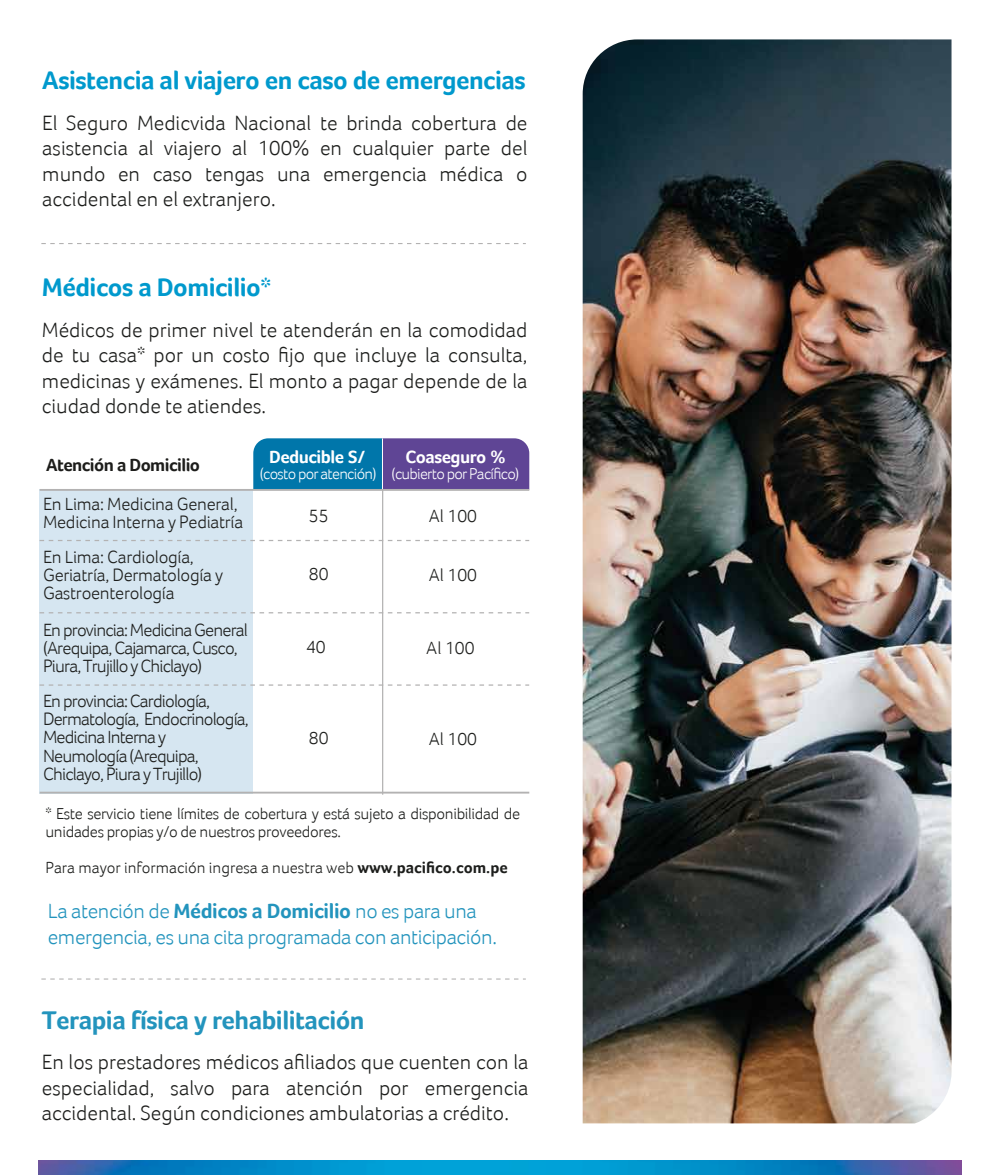
<style>
.page{position:relative;width:1000px;height:1175px;background:#fff}
.page>*{position:absolute;margin:0;border:0;box-sizing:border-box;transform-origin:0 0}
.t1{font:700 26.25px "Foco";letter-spacing:-.02em;color:#0099cd}
.t2{font:700 26.25px "Foco";letter-spacing:-.02em;color:#2394bd}
.t3{font:300 21.25px/25.5px "Foco";color:#1d1e1c;text-align:justify}
.t4{font:300 21.25px/25.5px "Foco";letter-spacing:-.02em;color:#2394bd}
.t5{font:300 18.12px/18.1px "Foco";letter-spacing:-.045em;color:#1d1e1c}
.t6{font:300 18.12px/18.1px "Foco";letter-spacing:-.015em;color:#1d1e1c}
.t7{font:700 18.12px "Foco";letter-spacing:-.03em;color:#fff}
.t8{font:700 18.12px "Foco";letter-spacing:-.03em;color:#1d1d1b}
.t9{font:300 16.25px/18.1px "Foco";letter-spacing:-.02em;color:#1d1e1c}
.t10{font:300 16.25px "Foco";color:#1d1e1c}
.t11{font:300 15.88px "Foco";letter-spacing:-.045em;color:#fff}
.s1{font-weight:700}
</style>
<div class="page">
<img style="left:39px;top:1161px;width:922px;height:14px">
<svg style="left:41px;top:243px;width:485px;height:1px"></svg>
<svg style="left:41px;top:978px;width:485px;height:2px"></svg>
<div style="left:40px;top:489px;width:213px;height:305px;background:#d6e6f1"></div>
<div style="left:253px;top:438px;width:129px;height:52px;background:#0076aa"></div>
<div style="left:382px;top:438px;width:147px;height:52px;background:#5f4595"></div>
<hr style="left:382px;top:438px;width:1px;height:52px;background:#fff">
<hr style="left:40px;top:489px;width:489px;height:2px;background:#b3b2b2">
<hr style="left:40px;top:792px;width:489px;height:2px;background:#b3b2b2">
<svg style="left:40px;top:612px;width:489px;height:1px"></svg>
<svg style="left:40px;top:684px;width:489px;height:2px"></svg>
<svg style="left:40px;top:540px;width:489px;height:1px"></svg>
<hr style="left:382px;top:489px;width:1px;height:306px;background:#b3b2b2">
<img style="left:583px;top:39px;width:369px;height:1084px">
<p class="t1" style="left:42px;top:65px;width:485px">Asistencia al viajero en caso de emergencias</p>
<p class="t3" style="left:42px;top:110px;width:487px">El Seguro Medicvida Nacional te brinda cobertura de asistencia al viajero al 100% en cualquier parte del mundo en caso tengas una emergencia médica o accidental en el extranjero.</p>
<p class="t1" style="left:42px;top:272px;width:231px">Médicos a Domicilio*</p>
<p class="t3" style="left:42px;top:317px;width:487px">Médicos de primer nivel te atenderán en la comodidad de tu casa* por un costo fijo que incluye la consulta, medicinas y exámenes. El monto a pagar depende de la ciudad donde te atiendes.</p>
<p class="t8" style="left:46px;top:454px;width:156px">Atención a Domicilio</p>
<p class="t6" style="left:43px;top:495px;width:202px">En Lima: Medicina General,<br>Medicina Interna y Pediatría</p>
<p class="t6" style="left:43px;top:547px;width:182px">En Lima: Cardiología,<br>Geriatría, Dermatología y<br>Gastroenterología</p>
<p class="t5" style="left:43px;top:620px;width:206px">En provincia: Medicina General (Arequipa, Cajamarca, Cusco,<br>Piura, Trujillo y Chiclayo)</p>
<p class="t5" style="left:43px;top:692px;width:207px">En provincia: Cardiología,<br>Dermatología, Endocrinología,<br>Medicina Interna y<br>Neumología (Arequipa,<br>Chiclayo, Piura y Trujillo)</p>
<p class="t7" style="left:269px;top:446px;width:97px">Deducible S/</p>
<p class="t11" style="left:260px;top:464px;width:118px">(costo por atención)</p>
<p class="t7" style="left:405px;top:446px;width:102px">Coaseguro %</p>
<p class="t11" style="left:392px;top:464px;width:129px">(cubierto por Pacífico)</p>
<p class="t5" style="left:309px;top:506px;width:21px">55</p>
<p class="t5" style="left:429px;top:507px;width:50px">Al 100</p>
<p class="t5" style="left:309px;top:565px;width:21px">80</p>
<p class="t5" style="left:429px;top:566px;width:50px">Al 100</p>
<p class="t5" style="left:306px;top:638px;width:21px">40</p>
<p class="t5" style="left:426px;top:639px;width:50px">Al 100</p>
<p class="t5" style="left:309px;top:729px;width:21px">80</p>
<p class="t5" style="left:429px;top:730px;width:50px">Al 100</p>
<p class="t9" style="left:45px;top:804px;width:476px">* Este servicio tiene límites de cobertura y está sujeto a disponibilidad de unidades propias y/o de nuestros proveedores.</p>
<p class="t10" style="left:45px;top:858px;width:464px">Para mayor información ingresa a nuestra web <span class="s1">www.pacifico.com.pe</span></p>
<p class="t4" style="left:48px;top:898px;width:451px">La atención de <span class="s1">Médicos a Domicilio</span> no es para una emergencia, es una cita programada con anticipación.</p>
<p class="t2" style="left:42px;top:1005px;width:324px">Terapia física y rehabilitación</p>
<p class="t3" style="left:42px;top:1049px;width:488px">En los prestadores médicos afiliados que cuenten con la especialidad, salvo para atención por emergencia accidental. Según condiciones ambulatorias a crédito.</p>
</div>
